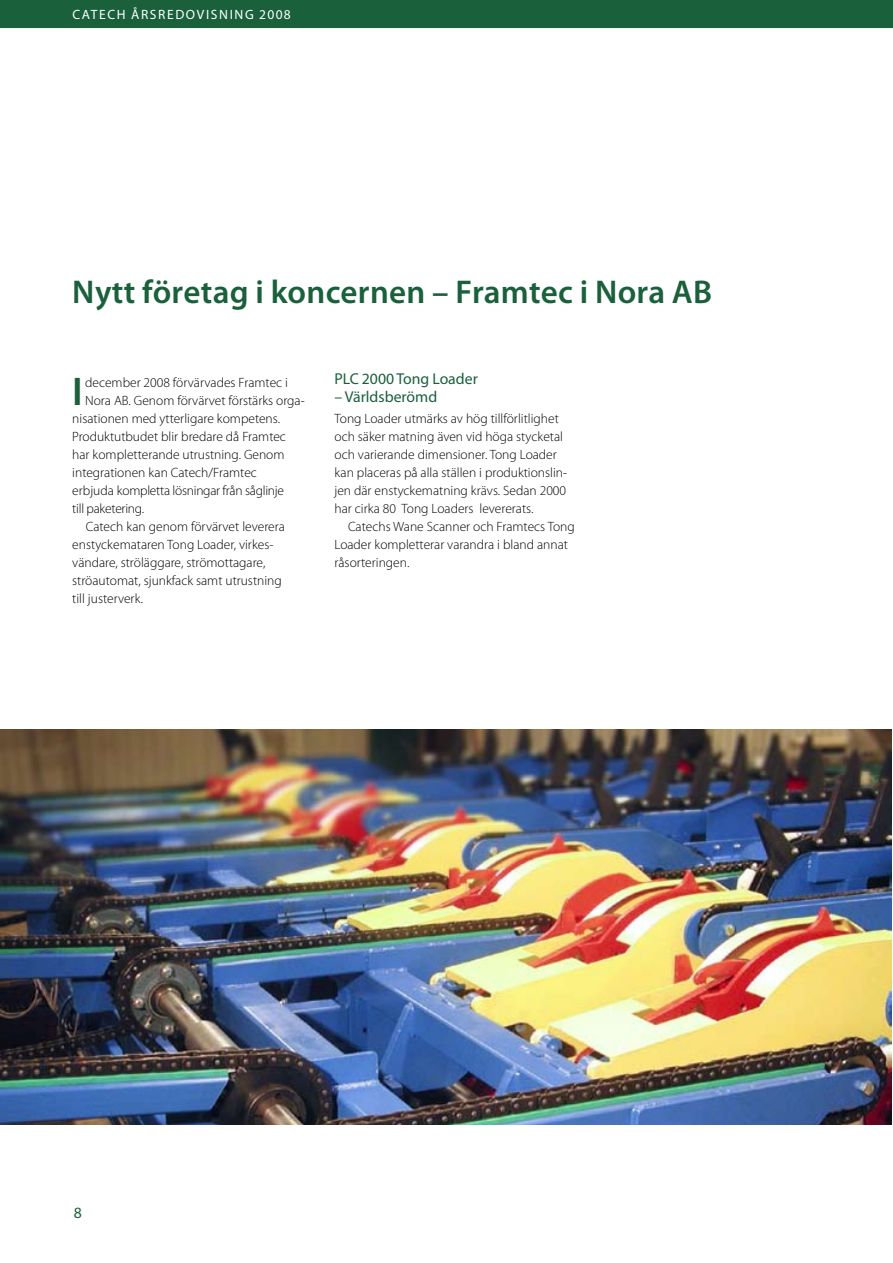
<style>
.page{position:relative;width:893px;height:1263px;background:#fff}
.page>*{position:absolute;margin:0;border:0;box-sizing:border-box;transform-origin:0 0}
.t1{font:600 40.2px "Myriad Pro";color:#19603b}
.t2{font:600 33px "Myriad Pro";letter-spacing:.01em;color:#19603b}
.t3{font:15.75px "Myriad Pro";color:#19603b}
.t4{font:300 13.5px/18px "Myriad Pro";color:#000}
.t5{font:300 13.5px "Myriad Pro";letter-spacing:-.02em;color:#000}
.t6{font:13.5px "Myriad Pro";letter-spacing:.12em;color:#fff}
</style>
<div class="page">
<img style="left:0;top:729px;width:892px;height:395px">
<div style="left:0;top:0;width:893px;height:28px;background:#19603b"></div>
<p class="t6" style="left:72px;top:6px;width:69px">CATEC H ÅRSRED</p>
<p class="t6" style="left:186px;top:6px;width:20px">OVISNIN</p>
<p class="t6" style="left:245px;top:6px;width:47px">G 2008</p>
<h2 class="t2" style="left:72px;top:271px;width:641px">Nytt företag i koncernen – Framtec i Nora AB</h2>
<h1 class="t1" style="left:72px;top:366px;width:6px">I</h1>
<p class="t4" style="left:85px;top:374px;width:204px">december 2008 förvärvades Framtec i</p>
<p class="t4" style="left:85px;top:392px;width:221px">Nora AB. Genom förvärvet förstärks orga-</p>
<p class="t4" style="left:72px;top:410px;width:209px">nisationen med ytterligare kompetens.</p>
<p class="t4" style="left:72px;top:428px;width:215px">Produktutbudet blir bredare då Framtec</p>
<p class="t4" style="left:72px;top:446px;width:214px">har kompletterande utrustning. Genom</p>
<p class="t4" style="left:72px;top:464px;width:186px">integrationen kan Catech/Framtec</p>
<p class="t5" style="left:72px;top:483px;width:213px">erbjuda kompletta lösningar från såglinje</p>
<p class="t5" style="left:72px;top:501px;width:73px">till paketering.</p>
<p class="t4" style="left:86px;top:518px;width:201px">Catech kan genom förvärvet leverera</p>
<p class="t4" style="left:72px;top:536px;width:202px">enstyckemataren Tong Loader, virkes-</p>
<p class="t4" style="left:72px;top:554px;width:195px">vändare, ströläggare, strömottagare,</p>
<p class="t4" style="left:72px;top:572px;width:211px">ströautomat, sjunkfack samt utrustning</p>
<p class="t4" style="left:72px;top:590px;width:72px">till justerverk.</p>
<p class="t3" style="left:334px;top:369px;width:145px">PLC 2000 TONG LOADER</p>
<p class="t3" style="left:335px;top:387px;width:104px">– VÄRLDSBERÖMD</p>
<p class="t4" style="left:334px;top:410px;width:234px">Tong Loader utmärks av hög tillförlitlighet och säker matning även vid höga stycketal och varierande dimensioner. Tong Loader kan placeras på alla ställen i produktionslin&shy;jen där enstyckematning krävs. Sedan 2000 har cirka 80 Tong Loaders levererats.</p>
<p class="t4" style="left:334px;top:518px;width:242px;text-indent:14px">Catechs Wane Scanner och Framtecs Tong<br>Loader kompletterar varandra i bland annat råsorteringen.</p>
<p class="t3" style="left:74px;top:1203px;width:10px">8</p>
</div>
